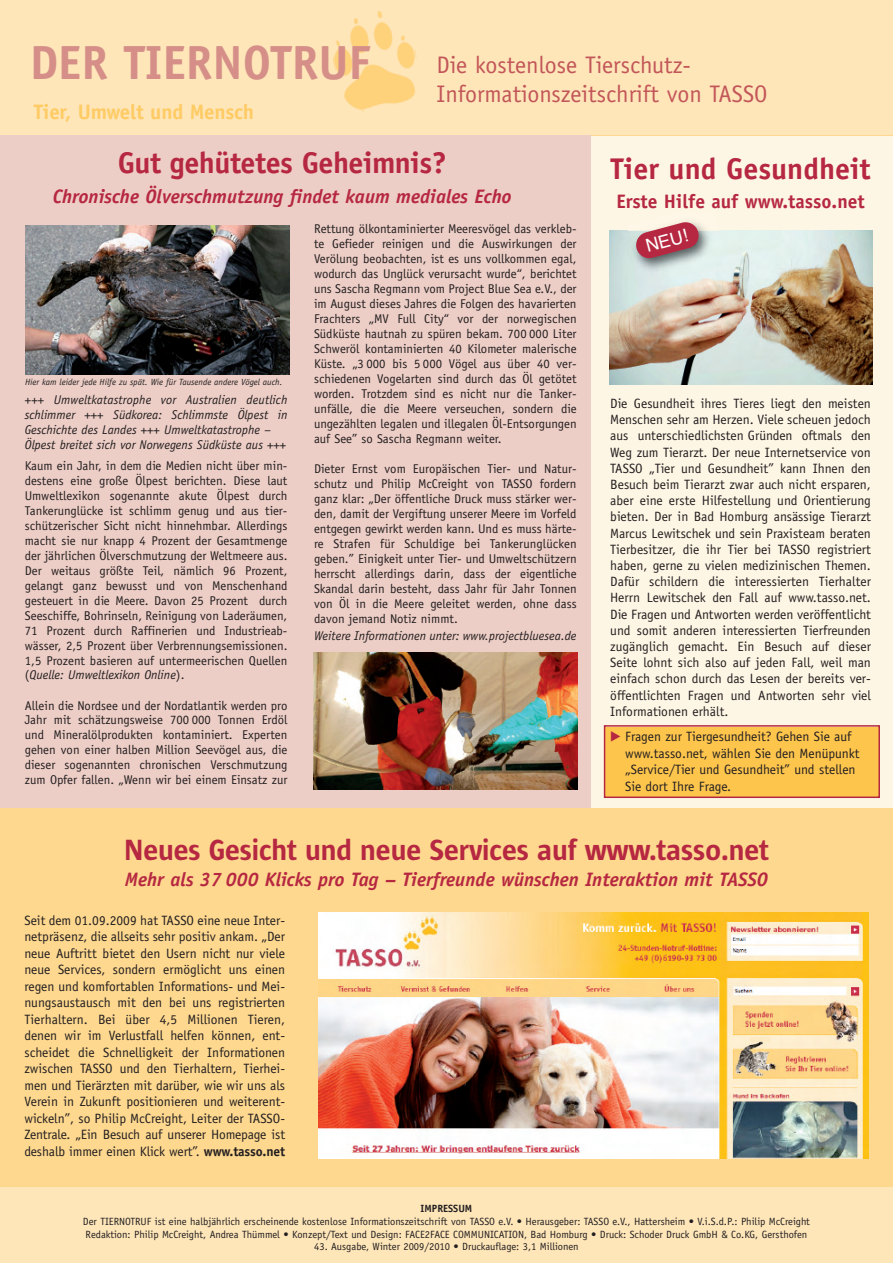
<style>
.page{position:relative;width:893px;height:1263px;background:#fff}
.page>*{position:absolute;margin:0;border:0;box-sizing:border-box;transform-origin:0 0}
.t1{font:700 48px "Officina Sans";color:#d58f88}
.t2{font:700 30px "Sun";color:#b62841}
.t3{font:700 30px "Officina Sans";letter-spacing:-.015em;color:#b62841}
.t4{font:24px/28.8px "Officina Sans";color:#c25659}
.t5{font:700 21px "Officina Sans";letter-spacing:-.01em;color:#fecb64}
.t6{font:italic 700 19.5px "Officina Sans";color:#b62841}
.t7{font:700 19.5px "Officina Sans";color:#b62841}
.t8{font:18px "Helvetica";color:#fff}
.t9{font:13.5px/16.2px "Officina Sans";color:#231f20;text-align:justify}
.t10{font:12.75px/15px "Officina Sans";color:#231f20;text-align:justify}
.t11{font:italic 12.75px/15px "Officina Sans";color:#231f20}
.t12{font:10.5px/12.6px "Officina Sans";color:#231f20}
.t13{font:700 10.5px "Officina Sans";color:#231f20}
.t14{font:italic 9px "Officina Sans";color:#231f20}
.s1{font-style:italic}
.s2{font-family:"European Pi Three";color:#b62841}
.s3{font-family:"European Pi Three";color:#fec54d}
.s4{font-weight:700}
</style>
<div class="page">
<div style="left:0;top:108px;width:893px;height:1155px;background:#fed88f"></div>
<div style="left:591px;top:136px;width:302px;height:672px;background:#fef6e5"></div>
<div style="left:605px;top:727px;width:273px;height:69px;background:#fec54d"></div>
<div style="left:604px;top:725px;width:276px;height:73px;border:2px solid #b62841"></div>
<div style="left:0;top:1187px;width:893px;height:76px;background:#fee6b9"></div>
<div style="left:0;top:133px;width:591px;height:675px;background:#edcec6"></div>
<div style="left:0;top:0;width:893px;height:135px;background:#fee6b9"></div>
<img style="left:333px;top:11px;width:84px;height:101px">
<img style="left:26px;top:226px;width:263px;height:148px">
<img style="left:314px;top:652px;width:263px;height:137px">
<img style="left:319px;top:913px;width:549px;height:245px">
<img style="left:609px;top:231px;width:264px;height:153px">
<img style="left:628px;top:231px;width:94px;height:46px">
<svg style="left:635px;top:221px;width:65px;height:39px"></svg>
<h1 class="t1" style="left:30px;top:44px;width:342px">DER TIERNOTRUF</h1>
<h3 class="t5" style="left:34px;top:103px;width:222px">Tier, Umwelt und Mensch</h3>
<h3 class="t4" style="left:437px;top:53px;width:332px">Die kostenlose Tierschutz-<br>Informationszeitschrift von TASSO</h3>
<h2 class="t3" style="left:118px;top:152px;width:331px">Gut gehütetes Geheimnis?</h2>
<h3 class="t6" style="left:53px;top:189px;width:460px">Chronische Ölverschmutzung findet kaum mediales Echo</h3>
<p class="t10" style="left:314px;top:222px;width:264px">Rettung ölkontaminierter Meeresvögel das verkleb&shy;te Gefieder reinigen und die Auswirkungen der Verölung beobachten, ist es uns vollkommen egal, wodurch das Unglück verursacht wurde“, berichtet uns Sascha Regmann vom Project Blue Sea e.V., der im August dieses Jahres die Folgen des havarierten Frachters „MV Full City“ vor der norwegischen Südküste hautnah zu spüren bekam. 700 000 Liter Schweröl kontaminierten 40 Kilometer malerische Küste. „3 000 bis 5 000 Vögel aus über 40 ver&shy;schiedenen Vogelarten sind durch das Öl getötet worden. Trotzdem sind es nicht nur die Tanker&shy;unfälle, die die Meere verseuchen, sondern die ungezählten legalen und illegalen Öl-Entsorgungen auf See” so Sascha Regmann weiter.</p>
<p class="t10" style="left:314px;top:462px;width:264px">Dieter Ernst vom Europäischen Tier- und Natur&shy;schutz und Philip McCreight von TASSO fordern ganz klar: „Der öffentliche Druck muss stärker wer&shy;den, damit der Vergiftung unserer Meere im Vorfeld entgegen gewirkt werden kann. Und es muss härte&shy;re Strafen für Schuldige bei Tankerunglücken geben.” Einigkeit unter Tier- und Umweltschützern herrscht allerdings darin, dass der eigentliche Skandal darin besteht, dass Jahr für Jahr Tonnen von Öl in die Meere geleitet werden, ohne dass davon jemand Notiz nimmt.</p>
<p class="t11" style="left:314px;top:629px;width:264px">Weitere Informationen unter: www.projectbluesea.de</p>
<p class="t14" style="left:25px;top:378px;width:259px">Hier kam leider jede Hilfe zu spät. Wie für Tausende andere Vögel auch.</p>
<p class="t11" style="left:25px;top:393px;width:264px">+++ Umweltkatastrophe vor Australien deutlich schlimmer +++ Südkorea: Schlimmste Ölpest in Geschichte des Landes +++ Umweltkatastrophe – Ölpest breitet sich vor Norwegens Südküste aus +++</p>
<p class="t10" style="left:25px;top:459px;width:264px">Kaum ein Jahr, in dem die Medien nicht über min&shy;destens eine große Ölpest berichten. Diese laut Umweltlexikon sogenannte akute Ölpest durch Tankerunglücke ist schlimm genug und aus tier&shy;schützerischer Sicht nicht hinnehmbar. Allerdings macht sie nur knapp 4 Prozent der Gesamtmenge der jährlichen Ölverschmutzung der Weltmeere aus.<br>Der weitaus größte Teil, nämlich 96 Prozent, gelangt ganz bewusst und von Menschenhand gesteuert in die Meere. Davon 25 Prozent durch Seeschiffe, Bohrinseln, Reinigung von Laderäumen, 71 Prozent durch Raffinerien und Industrieab&shy;wässer, 2,5 Prozent über Verbrennungsemissionen.<br>1,5 Prozent basieren auf untermeerischen Quellen (<span class="s1">Quelle: Umweltlexikon Online</span>).</p>
<p class="t10" style="left:25px;top:699px;width:264px">Allein die Nordsee und der Nordatlantik werden pro Jahr mit schätzungsweise 700 000 Tonnen Erdöl und Mineralölprodukten kontaminiert. Experten gehen von einer halben Million Seevögel aus, die dieser sogenannten chronischen Verschmutzung zum Opfer fallen. „Wenn wir bei einem Einsatz zur</p>
<h2 class="t3" style="left:611px;top:157px;width:262px">Tier und Gesundheit</h2>
<h3 class="t7" style="left:616px;top:194px;width:250px">Erste Hilfe auf www.tasso.net</h3>
<h3 class="t8" style="left:643px;top:236px;width:45px;rotate:-15deg">NEU!</h3>
<p class="t9" style="left:610px;top:396px;width:262px">Die Gesundheit ihres Tieres liegt den meisten Menschen sehr am Herzen. Viele scheuen jedoch aus unterschiedlichsten Gründen oftmals den Weg zum Tierarzt. Der neue Internetservice von TASSO „Tier und Gesundheit” kann Ihnen den Besuch beim Tierarzt zwar auch nicht ersparen, aber eine erste Hilfestellung und Orientierung bieten. Der in Bad Homburg ansässige Tierarzt Marcus Lewitschek und sein Praxisteam beraten Tierbesitzer, die ihr Tier bei TASSO registriert haben, gerne zu vielen medizinischen Themen.<br>Dafür schildern die interessierten Tierhalter Herrn Lewitschek den Fall auf www.tasso.net.<br>Die Fragen und Antworten werden veröffentlicht und somit anderen interessierten Tierfreunden zugänglich gemacht. Ein Besuch auf dieser Seite lohnt sich also auf jeden Fall, weil man einfach schon durch das Lesen der bereits ver&shy;öffentlichten Fragen und Antworten sehr viel Informationen erhält.</p>
<p class="t9" style="left:610px;top:730px;width:243px"><span class="s2">-</span> Fragen zur Tiergesundheit? Gehen Sie auf</p>
<p class="t9" style="left:610px;top:746px;width:251px"><span class="s3">-</span> www.tasso.net, wählen Sie den Menüpunkt</p>
<p class="t9" style="left:610px;top:763px;width:247px"><span class="s3">-</span> „Service/Tier und Gesundheit” und stellen</p>
<p class="t9" style="left:610px;top:779px;width:122px"><span class="s3">-</span> Sie dort Ihre Frage.</p>
<h2 class="t2" style="left:124px;top:840px;width:646px">Neues Gesicht und neue Services auf www.tasso.net</h2>
<h3 class="t6" style="left:125px;top:872px;width:645px">Mehr als 37 000 Klicks pro Tag – Tierfreunde wünschen Interaktion mit TASSO</h3>
<p class="t9" style="left:24px;top:913px;width:262px">Seit dem 01.09.2009 hat TASSO eine neue Inter&shy;netpräsenz, die allseits sehr positiv ankam. „Der neue Auftritt bietet den Usern nicht nur viele neue Services, sondern ermöglicht uns einen regen und komfortablen Informations- und Mei&shy;nungsaustausch mit den bei uns registrierten Tierhaltern. Bei über 4,5 Millionen Tieren, denen wir im Verlustfall helfen können, ent&shy;scheidet die Schnelligkeit der Informationen zwischen TASSO und den Tierhaltern, Tierhei&shy;men und Tierärzten mit darüber, wie wir uns als Verein in Zukunft positionieren und weiterent&shy;wickeln”, so Philip McCreight, Leiter der TASSO-Zentrale. „Ein Besuch auf unserer Homepage ist deshalb immer einen Klick wert”. <span class="s4">www.tasso.net</span></p>
<p class="t13" style="left:421px;top:1205px;width:53px">IMPRESSUM</p>
<p class="t12" style="left:83px;top:1216px;width:728px">Der TIERNOTRUF ist eine halbjährlich erscheinende kostenlose Informationszeitschrift von TASSO e.V. • Herausgeber: TASSO e.V., Hattersheim • V.i.S.d.P.: Philip McCreight<br>Redaktion: Philip McCreight, Andrea Thümmel • Konzept/Text und Design: FACE2FACE COMMUNICATION, Bad Homburg • Druck: Schoder Druck GmbH &amp; Co.KG, Gersthofen</p>
<p class="t12" style="left:314px;top:1241px;width:266px">43. Ausgabe, Winter 2009/2010 • Druckauflage: 3,1 Millionen</p>
</div>
